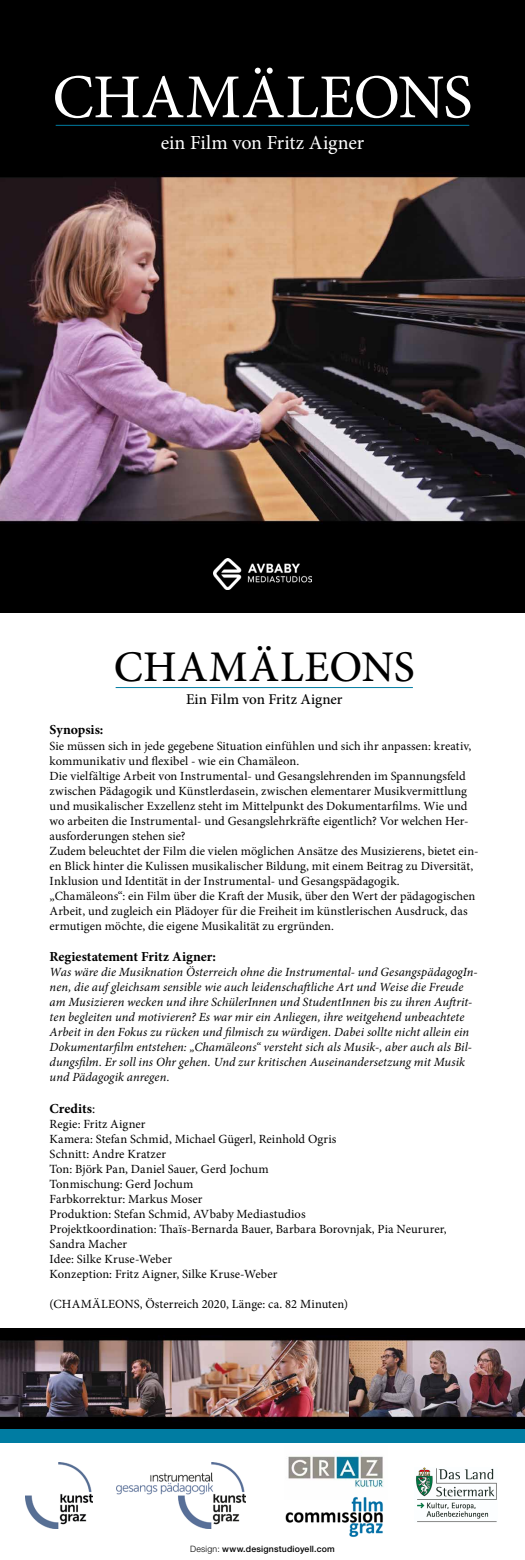
<style>
.page{position:relative;width:525px;height:1560px;background:#fff}
.page>*{position:absolute;margin:0;border:0;box-sizing:border-box;transform-origin:0 0}
.t1{font:62.5px "Minion Pro";color:#fff}
.t2{font:500 43.75px "Minion Pro";letter-spacing:.01em;color:#000}
.t3{font:20px "Minion Pro";letter-spacing:-.005em;color:#fff}
.t4{font:500 15px "Minion Pro";color:#000}
.t5{font:700 13.75px "Minion Pro";letter-spacing:-.005em;color:#000}
.t6{font:12.5px/15px "Minion Pro";letter-spacing:.005em;color:#000}
.t7{font:italic 12.5px/15px "Minion Pro";letter-spacing:.005em;color:#000}
.t8{font:500 8.75px "Helvetica Neue";letter-spacing:.02em;color:#000}
.s1{font-weight:400}
.s2{font-weight:300}
</style>
<div class="page">
<img style="left:0;top:54px;width:524px;height:558px">
<div style="left:0;top:0;width:524px;height:54px;background:#000"></div>
<img style="left:416px;top:1467px;width:80px;height:55px">
<img style="left:116px;top:1462px;width:129px;height:65px">
<img style="left:25px;top:1462px;width:68px;height:65px">
<img style="left:288px;top:1456px;width:96px;height:32px">
<img style="left:285px;top:1496px;width:98px;height:41px">
<div style="left:0;top:1400px;width:524px;height:42px;background:#007ca2"></div>
<img style="left:0;top:1328px;width:524px;height:100px">
<img style="left:0;top:1316px;width:1px;height:100px">
<img style="left:213px;top:558px;width:99px;height:31px">
<hr style="left:56px;top:125px;width:413px;height:1px;background:#007ca2">
<hr style="left:116px;top:687px;width:296px;height:1px;background:#007ca2">
<h1 class="t1" style="left:52px;top:55px;width:421px">CHAMÄLEONS</h1>
<h3 class="t3" style="left:161px;top:129px;width:205px">ein Film von Fritz Aigner</h3>
<h2 class="t2" style="left:114px;top:638px;width:302px">CHAMÄLEONS</h2>
<p class="t4" style="left:186px;top:689px;width:158px">Ein Film von Fritz Aigner</p>
<p class="t5" style="left:50px;top:720px;width:55px">Synopsis:</p>
<p class="t6" style="left:50px;top:738px;width:430px">Sie müssen sich in jede gegebene Situation einfühlen und sich ihr anpassen: kreativ, kommunikativ und flexibel - wie ein Chamäleon.<br>Die vielfältige Arbeit von Instrumental- und Gesangslehrenden im Spannungsfeld zwischen Pädagogik und Künstlerdasein, zwischen elementarer Musikvermittlung und musikalischer Exzellenz steht im Mittelpunkt des Dokumentarfilms. Wie und wo arbeiten die Instrumental- und Gesangslehrkräfte eigentlich? Vor welchen Her&shy;ausforderungen stehen sie?<br>Zudem beleuchtet der Film die vielen möglichen Ansätze des Musizierens, bietet ein&shy;en Blick hinter die Kulissen musikalischer Bildung, mit einem Beitrag zu Diversität, Inklusion und Identität in der Instrumental- und Gesangspädagogik.<br>„Chamäleons“: ein Film über die Kraft der Musik, über den Wert der pädagogischen Arbeit, und zugleich ein Plädoyer für die Freiheit im künstlerischen Ausdruck, das ermutigen möchte, die eigene Musikalität zu ergründen.</p>
<p class="t5" style="left:50px;top:946px;width:168px">Regiestatement Fritz Aigner:</p>
<p class="t7" style="left:50px;top:964px;width:429px">Was wäre die Musiknation Österreich ohne die Instrumental- und GesangspädagogIn&shy;nen, die auf gleichsam sensible wie auch leidenschaftliche Art und Weise die Freude am Musizieren wecken und ihre SchülerInnen und StudentInnen bis zu ihren Auftrit&shy;ten begleiten und motivieren? Es war mir ein Anliegen, ihre weitgehend unbeachtete Arbeit in den Fokus zu rücken und filmisch zu würdigen. Dabei sollte nicht allein ein Dokumentarfilm entstehen: „Chamäleons“ versteht sich als Musik-, aber auch als Bil&shy;dungsfilm. Er soll ins Ohr gehen. Und zur kritischen Auseinandersetzung mit Musik und Pädagogik anregen.</p>
<p class="t5" style="left:50px;top:1098px;width:47px">Credits<span class="s1">:</span></p>
<p class="t6" style="left:50px;top:1116px;width:398px">Regie: Fritz Aigner<br>Kamera: Stefan Schmid, Michael Gügerl, Reinhold Ogris<br>Schnitt: Andre Kratzer<br>Ton: Björk Pan, Daniel Sauer, Gerd Jochum<br>Tonmischung: Gerd Jochum<br>Farbkorrektur: Markus Moser<br>Produktion: Stefan Schmid, AVbaby Mediastudios<br>Projektkoordination: Thaïs-Bernarda Bauer, Barbara Borovnjak, Pia Neururer, Sandra Macher<br>Idee: Silke Kruse-Weber<br>Konzeption: Fritz Aigner, Silke Kruse-Weber</p>
<p class="t6" style="left:50px;top:1296px;width:300px">(CHAMÄLEONS, Österreich 2020, Länge: ca. 82 Minuten)</p>
<p class="t8" style="left:190px;top:1543px;width:146px"><span class="s2">Design:</span> www.designstudioyell.com</p>
</div>
